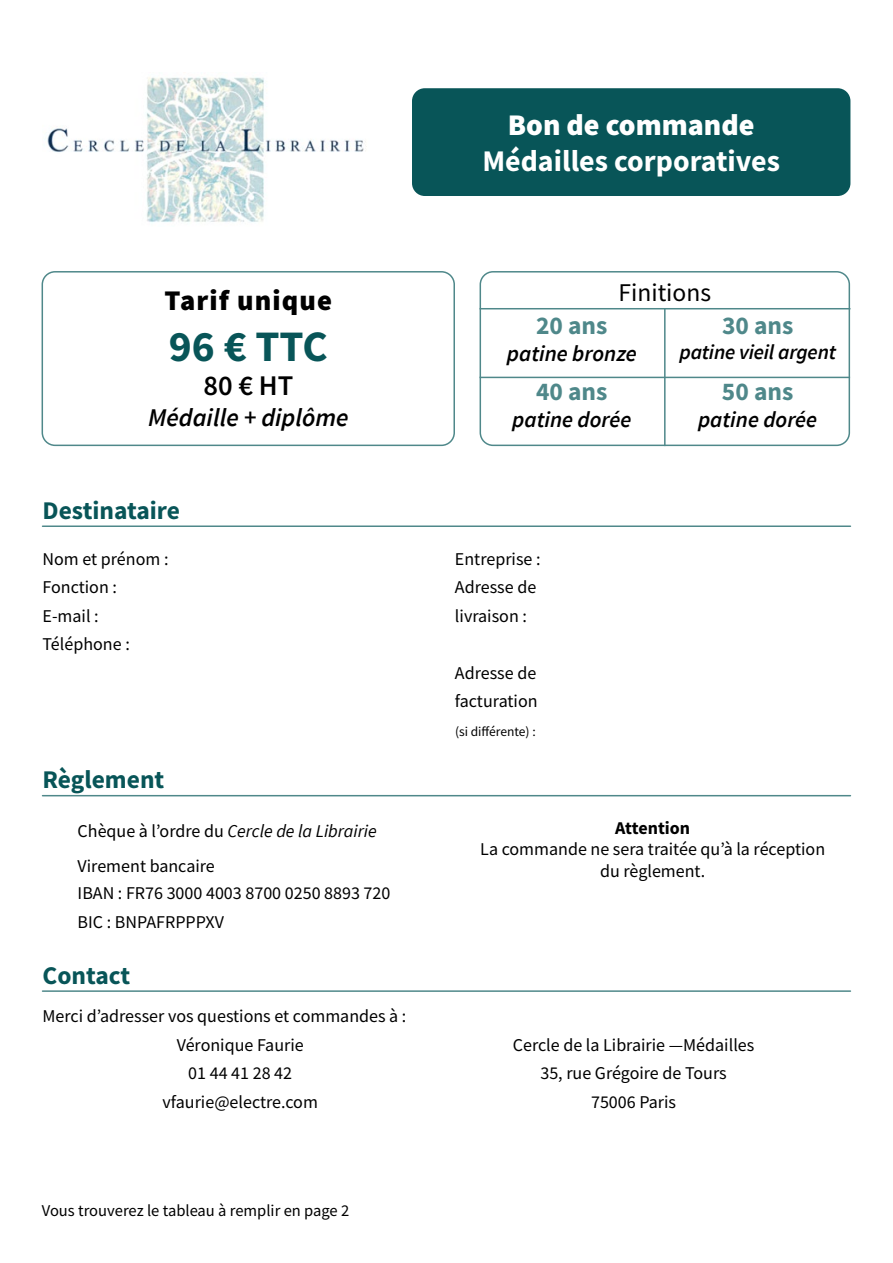
<style>
.page{position:relative;width:893px;height:1263px;background:#fff}
.page>*{position:absolute;margin:0;border:0;box-sizing:border-box;transform-origin:0 0}
.t1{font:700 43.5px "Source Sans Pro";color:#085558}
.t2{font:700 30px "Source Sans Pro";color:#fff}
.t3{font:900 30px "Source Sans Pro";color:#fff}
.t4{font:900 28.5px "Source Sans Pro";letter-spacing:.04em;color:#000}
.t5{font:600 28.5px "Source Sans Pro";color:#000}
.t6{font:700 25.5px "Source Sans Pro";color:#085558}
.t7{font:700 25.5px "Source Sans Pro";color:#4f888a}
.t8{font:italic 600 25.5px "Source Sans Pro";color:#000}
.t9{font:25.5px "Source Sans Pro";color:#000}
.t10{font:italic 600 22.5px "Source Sans Pro";color:#000}
.t11{font:italic 600 21px "Source Sans Pro";letter-spacing:-.01em;color:#000}
.t12{font:18px/28.5px "Source Sans Pro";color:#000}
.t13{font:700 18px "Source Sans Pro";color:#000}
.t14{font:16.5px "Source Sans Pro";color:#000}
.t15{font:13.5px "Source Sans Pro";color:#000}
.s1{font-style:italic}
</style>
<div class="page">
<div style="left:412px;top:88px;width:438px;height:108px;background:#085558;border-radius:13px"></div>
<img style="left:47px;top:77px;width:319px;height:146px">
<div style="left:42px;top:271px;width:413px;height:175px;border:2px solid #4f888a;border-radius:13px"></div>
<div style="left:480px;top:271px;width:370px;height:175px;border:2px solid #4f888a;border-radius:13px"></div>
<hr style="left:43px;top:525px;width:807px;height:2px;background:#4f888a">
<hr style="left:43px;top:795px;width:807px;height:1px;background:#4f888a">
<hr style="left:43px;top:990px;width:807px;height:2px;background:#4f888a">
<hr style="left:480px;top:308px;width:370px;height:1px;background:#4f888a">
<hr style="left:664px;top:309px;width:2px;height:137px;background:#4f888a">
<hr style="left:480px;top:377px;width:370px;height:1px;background:#4f888a">
<h3 class="t4" style="left:165px;top:281px;width:169px">Tarif unique</h3>
<h1 class="t1" style="left:169px;top:317px;width:161px">96 € TTC</h1>
<h3 class="t5" style="left:203px;top:367px;width:91px">80 € HT</h3>
<h3 class="t8" style="left:148px;top:401px;width:202px">Médaille + diplôme</h3>
<h3 class="t6" style="left:43px;top:493px;width:139px">Destinataire</h3>
<h2 class="t3" style="left:508px;top:105px;width:248px">Bon de commande</h2>
<h2 class="t2" style="left:482px;top:141px;width:299px">Médailles corporatives</h2>
<h3 class="t9" style="left:619px;top:277px;width:94px">Finitions</h3>
<h3 class="t7" style="left:536px;top:308px;width:73px">20 ans</h3>
<p class="t10" style="left:507px;top:339px;width:131px">patine bronze</p>
<h3 class="t7" style="left:536px;top:375px;width:73px">40 ans</h3>
<p class="t10" style="left:512px;top:406px;width:121px">patine dorée</p>
<h3 class="t7" style="left:722px;top:308px;width:73px">30 ans</h3>
<p class="t11" style="left:679px;top:339px;width:158px">patine vieil argent</p>
<h3 class="t7" style="left:722px;top:375px;width:73px">50 ans</h3>
<p class="t10" style="left:698px;top:406px;width:121px">patine dorée</p>
<p class="t12" style="left:43px;top:544px;width:127px">Nom et prénom :<br>Fonction :<br>E-mail :<br>Téléphone :</p>
<p class="t12" style="left:455px;top:544px;width:87px">Entreprise :<br>Adresse de livraison :</p>
<p class="t12" style="left:455px;top:658px;width:84px">Adresse de facturation</p>
<p class="t15" style="left:455px;top:722px;width:82px">(si différente) :</p>
<h3 class="t6" style="left:43px;top:762px;width:123px">Règlement</h3>
<p class="t12" style="left:78px;top:814px;width:301px;line-height:34.8px">Chèque à l’ordre du <span class="s1">Cercle de la Librairie<br></span>Virement bancaire</p>
<p class="t12" style="left:78px;top:879px;width:314px">IBAN : FR76 3000 4003 8700 0250 8893 720<br>BIC : BNPAFRPPPXV</p>
<h3 class="t6" style="left:43px;top:958px;width:89px">Contact</h3>
<p class="t12" style="left:43px;top:1002px;width:365px">Merci d’adresser vos questions et commandes à :</p>
<p class="t12" style="left:177px;top:1030px;width:129px">Véronique Faurie</p>
<p class="t12" style="left:188px;top:1059px;width:105px">01 44 41 28 42</p>
<p class="t12" style="left:163px;top:1087px;width:157px">vfaurie@electre.com</p>
<p class="t14" style="left:42px;top:1200px;width:309px">Vous trouverez le tableau à remplir en page 2</p>
<p class="t13" style="left:615px;top:815px;width:76px">Attention</p>
<p class="t12" style="left:480px;top:838px;width:346px;line-height:21.6px;text-align:center">La commande ne sera traitée qu’à la réception du règlement.</p>
<p class="t12" style="left:513px;top:1030px;width:243px;text-align:center">Cercle de la Librairie —Médailles<br>35, rue Grégoire de Tours<br>75006 Paris</p>
</div>
